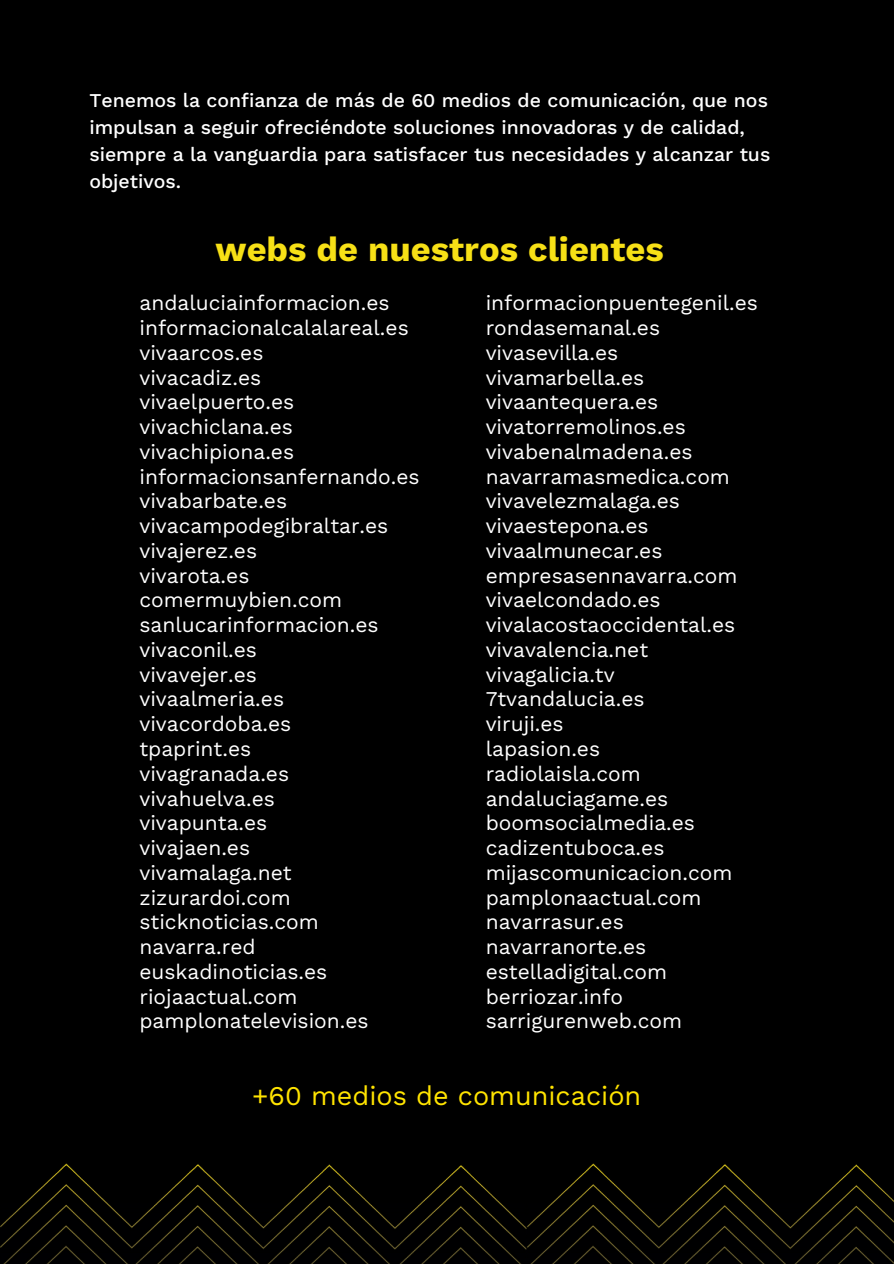
<style>
.page{position:relative;width:894px;height:1264px;background:#fff}
.page>*{position:absolute;margin:0;border:0;box-sizing:border-box;transform-origin:0 0}
.t1{font:700 34.5px "Work Sans";color:#f7e016}
.t2{font:27px "Work Sans";color:#ffe400}
.t3{font:21px "Work Sans";color:#fff}
.t4{font:500 19.5px/27px "Work Sans";color:#fff}
</style>
<div class="page">
<div style="left:0;top:0;width:893px;height:1263px;background:#000"></div>
<img style="left:0;top:1163px;width:893px;height:100px">
<h3 class="t4" style="left:89px;top:86px;width:682px">Tenemos la confianza de más de 60 medios de comunicación, que nos impulsan a seguir ofreciéndote soluciones innovadoras y de calidad, siempre a la vanguardia para satisfacer tus necesidades y alcanzar tus objetivos.</h3>
<p class="t1" style="left:215px;top:229px;width:449px">webs de nuestros clientes</p>
<p class="t3" style="left:485px;top:291px;width:273px">informacionpuentegenil.es</p>
<p class="t3" style="left:485px;top:315px;width:176px">rondasemanal.es</p>
<p class="t3" style="left:485px;top:340px;width:134px">vivasevilla.es</p>
<p class="t3" style="left:485px;top:365px;width:160px">vivamarbella.es</p>
<p class="t3" style="left:485px;top:390px;width:174px">vivaantequera.es</p>
<p class="t3" style="left:485px;top:414px;width:201px">vivatorremolinos.es</p>
<p class="t3" style="left:485px;top:439px;width:208px">vivabenalmadena.es</p>
<p class="t3" style="left:485px;top:464px;width:246px">navarramasmedica.com</p>
<p class="t3" style="left:485px;top:489px;width:196px">vivavelezmalaga.es</p>
<p class="t3" style="left:485px;top:513px;width:164px">vivaestepona.es</p>
<p class="t3" style="left:485px;top:538px;width:178px">vivaalmunecar.es</p>
<p class="t3" style="left:485px;top:563px;width:253px">empresasennavarra.com</p>
<p class="t3" style="left:485px;top:588px;width:176px">vivaelcondado.es</p>
<p class="t3" style="left:485px;top:612px;width:251px">vivalacostaoccidental.es</p>
<p class="t3" style="left:485px;top:637px;width:164px">vivavalencia.net</p>
<p class="t3" style="left:485px;top:662px;width:130px">vivagalicia.tv</p>
<p class="t3" style="left:485px;top:687px;width:160px">7tvandalucia.es</p>
<p class="t3" style="left:485px;top:711px;width:79px">viruji.es</p>
<p class="t3" style="left:485px;top:736px;width:116px">lapasion.es</p>
<p class="t3" style="left:485px;top:761px;width:156px">radiolaisla.com</p>
<p class="t3" style="left:485px;top:786px;width:184px">andaluciagame.es</p>
<p class="t3" style="left:485px;top:810px;width:211px">boomsocialmedia.es</p>
<p class="t3" style="left:485px;top:835px;width:180px">cadizentuboca.es</p>
<p class="t3" style="left:485px;top:860px;width:248px">mijascomunicacion.com</p>
<p class="t3" style="left:485px;top:885px;width:217px">pamplonaactual.com</p>
<p class="t3" style="left:485px;top:909px;width:140px">navarrasur.es</p>
<p class="t3" style="left:485px;top:934px;width:162px">navarranorte.es</p>
<p class="t3" style="left:485px;top:959px;width:183px">estelladigital.com</p>
<h2 class="t3" style="left:485px;top:984px;width:139px">berriozar.info</h2>
<p class="t3" style="left:485px;top:1008px;width:198px">sarrigurenweb.com</p>
<p class="t3" style="left:139px;top:291px;width:252px">andaluciainformacion.es</p>
<p class="t3" style="left:139px;top:315px;width:271px">informacionalcalalareal.es</p>
<p class="t3" style="left:139px;top:340px;width:125px">vivaarcos.es</p>
<p class="t3" style="left:139px;top:365px;width:123px">vivacadiz.es</p>
<p class="t3" style="left:139px;top:390px;width:156px">vivaelpuerto.es</p>
<p class="t3" style="left:139px;top:414px;width:155px">vivachiclana.es</p>
<p class="t3" style="left:139px;top:439px;width:156px">vivachipiona.es</p>
<p class="t3" style="left:139px;top:464px;width:282px">informacionsanfernando.es</p>
<p class="t3" style="left:139px;top:489px;width:149px">vivabarbate.es</p>
<p class="t3" style="left:139px;top:513px;width:250px">vivacampodegibraltar.es</p>
<p class="t3" style="left:139px;top:538px;width:119px">vivajerez.es</p>
<p class="t3" style="left:139px;top:563px;width:111px">vivarota.es</p>
<p class="t3" style="left:139px;top:588px;width:204px">comermuybien.com</p>
<p class="t3" style="left:139px;top:612px;width:241px">sanlucarinformacion.es</p>
<p class="t3" style="left:139px;top:637px;width:119px">vivaconil.es</p>
<p class="t3" style="left:139px;top:662px;width:119px">vivavejer.es</p>
<p class="t3" style="left:139px;top:687px;width:146px">vivaalmeria.es</p>
<p class="t3" style="left:139px;top:711px;width:153px">vivacordoba.es</p>
<p class="t3" style="left:139px;top:736px;width:113px">tpaprint.es</p>
<p class="t3" style="left:139px;top:761px;width:151px">vivagranada.es</p>
<p class="t3" style="left:139px;top:786px;width:137px">vivahuelva.es</p>
<p class="t3" style="left:139px;top:810px;width:129px">vivapunta.es</p>
<p class="t3" style="left:139px;top:835px;width:112px">vivajaen.es</p>
<p class="t3" style="left:139px;top:860px;width:153px">vivamalaga.net</p>
<p class="t3" style="left:139px;top:885px;width:153px">zizurardoi.com</p>
<p class="t3" style="left:139px;top:909px;width:181px">sticknoticias.com</p>
<p class="t3" style="left:139px;top:934px;width:118px">navarra.red</p>
<p class="t3" style="left:139px;top:959px;width:189px">euskadinoticias.es</p>
<p class="t3" style="left:139px;top:984px;width:159px">riojaactual.com</p>
<p class="t3" style="left:139px;top:1008px;width:231px">pamplonatelevision.es</p>
<p class="t2" style="left:252px;top:1080px;width:390px">+60 medios de comunicación</p>
</div>
